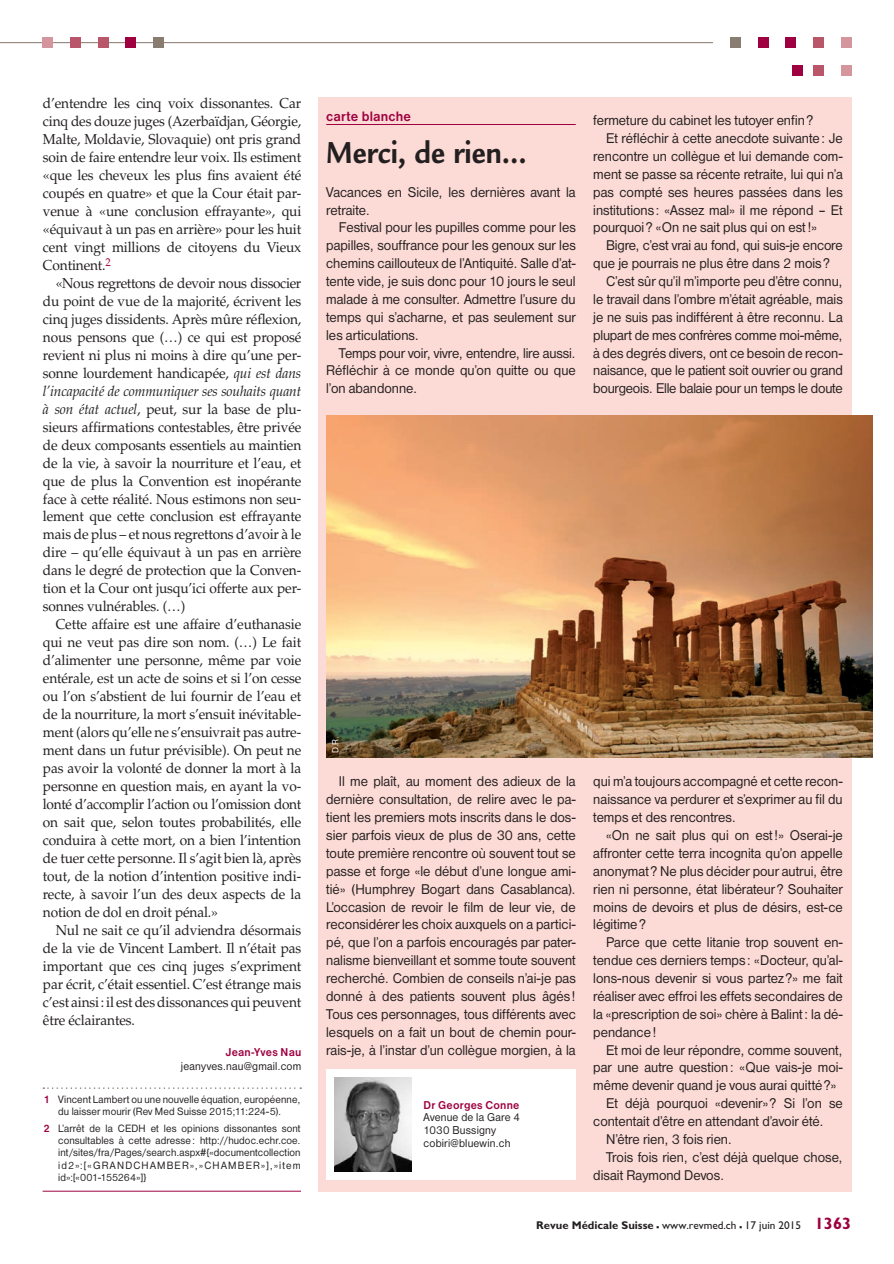
<style>
.page{position:relative;width:894px;height:1264px;background:#fff}
.page>*{position:absolute;margin:0;border:0;box-sizing:border-box;transform-origin:0 0}
.t1{font:700 33px "Legacy Sans";color:#231f20;scale:.91 1}
.t2{font:14.7px/17.9px "Nimbus Sans D";color:#231f20;text-align:justify;scale:.95 1}
.t3{font:14.4px/18px "Palatino";letter-spacing:-.01em;color:#231f20;text-align:justify;scale:.95 1}
.t4{font:700 14.1px "Nimbus Sans D";letter-spacing:.01em;color:#9e0040;scale:.95 1}
.t5{font:11.85px/12.8px "Nimbus Sans D";letter-spacing:.015em;color:#231f20;scale:.95 1}
.t6{font:700 11.85px "Nimbus Sans D";letter-spacing:.02em;color:#9e0040;scale:.95 1}
.t7{font:11.25px "Gill Sans";color:#231f20}
.t8{font:10.95px/12.3px "Nimbus Sans D";letter-spacing:.01em;color:#231f20;text-align:center;scale:.95 1}
.t9{font:9.45px "Nimbus Sans D";color:#fff;scale:.95 1}
.s1{font-style:italic}
.s2{font-weight:700;color:#9e0040}
.s3{font-weight:700}
.s4{font-weight:700;font-size:16.5px}
.s5{font-weight:700;font-size:16.5px;color:#9e0040}
</style>
<div class="page">
<hr style="left:0;top:42px;width:712px;height:1px;background:#897c71">
<div style="left:43px;top:37px;width:10px;height:11px;background:#d5959d"></div>
<div style="left:70px;top:37px;width:11px;height:11px;background:#b9566a"></div>
<div style="left:98px;top:37px;width:11px;height:11px;background:#b9566a"></div>
<div style="left:126px;top:37px;width:10px;height:11px;background:#9e0040"></div>
<div style="left:153px;top:37px;width:11px;height:11px;background:#897c71"></div>
<div style="left:729px;top:37px;width:11px;height:11px;background:#897c71"></div>
<div style="left:757px;top:37px;width:11px;height:11px;background:#9e0040"></div>
<div style="left:785px;top:37px;width:10px;height:11px;background:#9e0040"></div>
<div style="left:812px;top:37px;width:11px;height:11px;background:#b9566a"></div>
<div style="left:840px;top:37px;width:10px;height:11px;background:#d5959d"></div>
<div style="left:812px;top:65px;width:11px;height:11px;background:#b9566a"></div>
<div style="left:840px;top:65px;width:10px;height:11px;background:#d5959d"></div>
<div style="left:791px;top:65px;width:11px;height:11px;background:#9e0040"></div>
<div style="left:318px;top:97px;width:532px;height:1094px;background:#fcdad5"></div>
<hr style="left:326px;top:124px;width:249px;height:1px;background:#9e0040">
<div style="left:326px;top:1068px;width:249px;height:111px;background:#fff"></div>
<img style="left:334px;top:1077px;width:77px;height:93px">
<img style="left:326px;top:415px;width:546px;height:342px">
<hr style="left:43px;top:1190px;width:258px;height:1px;background:#9e0040">
<svg style="left:43px;top:1087px;width:258px;height:1px"></svg>
<p class="t3" style="left:43px;top:94px;width:273px">d’entendre les cinq voix dissonantes. Car cinq des douze juges (Azerbaïdjan, Géorgie, Malte, Moldavie, Slovaquie) ont pris grand soin de faire entendre leur voix. Ils estiment «que les cheveux les plus fins avaient été coupés en quatre» et que la Cour était par&shy;venue à «une conclusion effrayante», qui «équivaut à un pas en arrière» pour les huit cent vingt millions de citoyens du Vieux Continent.<sup>2</sup></p>
<p class="t3" style="left:43px;top:274px;width:273px;text-indent:13px">«Nous regrettons de devoir nous dissocier du point de vue de la majorité, écrivent les cinq juges dissidents. Après mûre réflexion, nous pensons que (…) ce qui est proposé revient ni plus ni moins à dire qu’une per&shy;sonne lourdement handicapée, <span class="s1">qui est dans l’incapacité de communiquer ses souhaits quant à son état actuel</span>, peut, sur la base de plu&shy;sieurs affirmations contestables, être privée de deux composants essentiels au maintien de la vie, à savoir la nourriture et l’eau, et que de plus la Convention est inopérante face à cette réalité. Nous estimons non seu&shy;lement que cette conclusion est effrayante mais de plus – et nous regrettons d’avoir à le dire – qu’elle équivaut à un pas en arrière dans le degré de protection que la Conven&shy;tion et la Cour ont jusqu’ici offerte aux per&shy;sonnes vulnérables. (…)</p>
<p class="t3" style="left:43px;top:615px;width:273px;text-indent:13px">Cette affaire est une affaire d’euthanasie qui ne veut pas dire son nom. (…) Le fait d’alimenter une personne, même par voie entérale, est un acte de soins et si l’on cesse ou l’on s’abstient de lui fournir de l’eau et de la nourriture, la mort s’ensuit inévitable&shy;ment (alors qu’elle ne s’ensuivrait pas autre&shy;ment dans un futur prévisible). On peut ne pas avoir la volonté de donner la mort à la personne en question mais, en ayant la vo&shy;lonté d’accomplir l’action ou l’omission dont on sait que, selon toutes probabilités, elle conduira à cette mort, on a bien l’intention de tuer cette personne. Il s’agit bien là, après tout, de la notion d’intention positive indi&shy;recte, à savoir l’un des deux aspects de la notion de dol en droit pénal.»</p>
<p class="t3" style="left:43px;top:921px;width:273px;text-indent:13px">Nul ne sait ce qu’il adviendra désormais de la vie de Vincent Lambert. Il n’était pas important que ces cinq juges s’expriment par écrit, c’était essentiel. C’est étrange mais c’est ainsi: il est des dissonances qui peuvent être éclairantes.</p>
<p class="t6" style="left:226px;top:1045px;width:81px">Jean-Yves Nau</p>
<p class="t5" style="left:181px;top:1059px;width:128px">jeanyves.nau@gmail.com</p>
<p class="t8" style="left:43px;top:1092px;width:272px"><span class="s2">1</span> Vincent Lambert ou une nouvelle équation, européenne, du laisser mourir (Rev Med Suisse 2015;11:224-5).</p>
<p class="t8" style="left:58px;top:1121px;width:256px;text-align:justify;text-indent:-15px"><span class="s2">2</span> L’arrêt de la CEDH et les opinions dissonantes sont consultables à cette adresse: http://hudoc.echr.coe. int/sites/fra/Pages/search.aspx#{«documentcollection id2»:[«GRANDCHAMBER»,»CHAMBER»],»item id»:[«001-155264»]}</p>
<p class="t4" style="left:326px;top:108px;width:91px">carte blanche</p>
<h1 class="t1" style="left:326px;top:133px;width:222px">Merci, de rien...</h1>
<p class="t2" style="left:326px;top:183px;width:264px">Vacances en Sicile, les dernières avant la retraite.</p>
<p class="t2" style="left:326px;top:218px;width:264px;text-indent:13px">Festival pour les pupilles comme pour les papilles, souffrance pour les genoux sur les chemins caillouteux de l’Antiquité. Salle d’at&shy;tente vide, je suis donc pour 10 jours le seul malade à me consulter. Admettre l’usure du temps qui s’acharne, et pas seulement sur les articulations.</p>
<p class="t2" style="left:326px;top:343px;width:264px;text-indent:13px">Temps pour voir, vivre, entendre, lire aussi.<br>Réfléchir à ce monde qu’on quitte ou que l’on abandonne.</p>
<p class="t2" style="left:593px;top:111px;width:233px">fermeture du cabinet les tutoyer enfin?</p>
<p class="t2" style="left:605px;top:129px;width:250px">Et réfléchir à cette anecdote suivante: Je</p>
<p class="t2" style="left:593px;top:147px;width:264px">rencontre un collègue et lui demande com-</p>
<p class="t2" style="left:593px;top:165px;width:264px">ment se passe sa récente retraite, lui qui n’a</p>
<p class="t2" style="left:593px;top:182px;width:264px">pas compté ses heures passées dans les</p>
<p class="t2" style="left:593px;top:200px;width:264px">institutions: «Assez mal» il me répond – Et</p>
<p class="t2" style="left:593px;top:218px;width:237px">pourquoi? «On ne sait plus qui on est!»</p>
<p class="t2" style="left:605px;top:236px;width:250px">Bigre, c’est vrai au fond, qui suis-je encore</p>
<p class="t2" style="left:593px;top:254px;width:250px">que je pourrais ne plus être dans 2 mois?</p>
<p class="t2" style="left:605px;top:272px;width:250px">C’est sûr qu’il m’importe peu d’être connu,</p>
<p class="t2" style="left:593px;top:290px;width:264px">le travail dans l’ombre m’était agréable, mais</p>
<p class="t2" style="left:593px;top:307px;width:264px">je ne suis pas indifférent à être reconnu. La</p>
<p class="t2" style="left:593px;top:325px;width:264px">plupart de mes confrères comme moi-même,</p>
<p class="t2" style="left:593px;top:343px;width:264px">à des degrés divers, ont ce besoin de recon-</p>
<p class="t2" style="left:593px;top:361px;width:264px">naisance, que le patient soit ouvrier ou grand</p>
<p class="t2" style="left:593px;top:379px;width:264px">bourgeois. Elle balaie pour un temps le doute</p>
<p class="t9" style="left:330px;top:753px;width:20px;rotate:-90deg">D.R.</p>
<p class="t2" style="left:326px;top:772px;width:264px;text-indent:13px">Il me plaît, au moment des adieux de la dernière consultation, de relire avec le pa&shy;tient les premiers mots inscrits dans le dos&shy;sier parfois vieux de plus de 30 ans, cette toute première rencontre où souvent tout se passe et forge «le début d’une longue ami&shy;tié» (Humphrey Bogart dans Casablanca).<br>L’occasion de revoir le film de leur vie, de reconsidérer les choix auxquels on a partici&shy;pé, que l’on a parfois encouragés par pater&shy;nalisme bienveillant et somme toute souvent recherché. Combien de conseils n’ai-je pas donné à des patients souvent plus âgés!<br>Tous ces personnages, tous différents avec lesquels on a fait un bout de chemin pour&shy;rais-je, à l’instar d’un collègue morgien, à la</p>
<p class="t6" style="left:423px;top:1097px;width:102px">Dr Georges Conne</p>
<p class="t5" style="left:423px;top:1110px;width:103px">Avenue de la Gare 4<br>1030 Bussigny cobiri@bluewin.ch</p>
<p class="t2" style="left:593px;top:772px;width:264px">qui m’a toujours accompagné et cette recon&shy;naissance va perdurer et s’exprimer au fil du temps et des rencontres.</p>
<p class="t2" style="left:593px;top:825px;width:264px;text-indent:13px">«On ne sait plus qui on est!» Oserai-je affronter cette terra incognita qu’on appelle anonymat? Ne plus décider pour autrui, être rien ni personne, état libérateur? Souhaiter moins de devoirs et plus de désirs, est-ce légitime?</p>
<p class="t2" style="left:593px;top:933px;width:264px;text-indent:13px">Parce que cette litanie trop souvent en&shy;tendue ces derniers temps: «Docteur, qu’al&shy;lons-nous devenir si vous partez?» me fait réaliser avec effroi les effets secondaires de la «prescription de soi» chère à Balint: la dé&shy;pendance!</p>
<p class="t2" style="left:605px;top:1040px;width:250px">Et moi de leur répondre, comme souvent,</p>
<p class="t2" style="left:593px;top:1058px;width:264px">par une autre question: «Que vais-je moi-</p>
<p class="t2" style="left:593px;top:1075px;width:257px">même devenir quand je vous aurai quitté?»</p>
<p class="t2" style="left:605px;top:1093px;width:250px">Et déjà pourquoi «devenir»? Si l’on se</p>
<p class="t2" style="left:593px;top:1111px;width:244px">contentait d’être en attendant d’avoir été.</p>
<p class="t2" style="left:605px;top:1129px;width:134px">N’être rien, 3 fois rien.</p>
<p class="t2" style="left:605px;top:1147px;width:250px">Trois fois rien, c’est déjà quelque chose,</p>
<p class="t2" style="left:593px;top:1165px;width:139px">disait Raymond Devos.</p>
<p class="t7" style="left:536px;top:1218px;width:316px"><span class="s3">Revue Médicale Suisse</span> <span class="s4">–</span> www.revmed.ch <span class="s4">–</span> 17 juin 2015 <span class="s5">1363</span></p>
</div>
